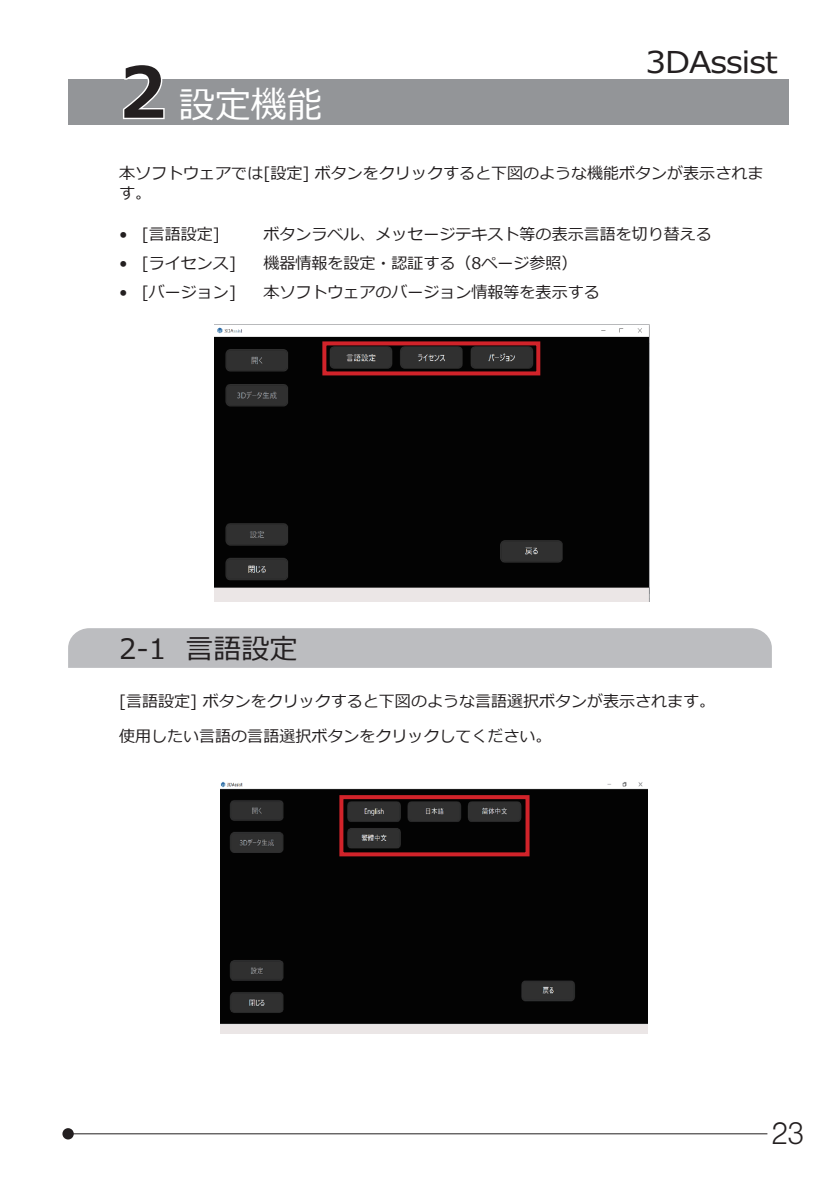
<style>
.page{position:relative;width:840px;height:1191px;background:#fff}
.page>*{position:absolute;margin:0;border:0;box-sizing:border-box;transform-origin:0 0}
.t1{font:36px "Meiryo";color:#fff}
.t2{font:30px "Meiryo";letter-spacing:-.025em;color:#231f20;scale:1.1 1}
.t3{font:30px "Olympus Leicht Normal";color:#231f20}
.t4{font:28px "Meiryo";color:#231f20}
.t5{font:16px/20px "Meiryo";color:#231f20}
.s1{font-weight:700;font-size:70px}
</style>
<div class="page">
<div style="left:62px;top:1128px;width:12px;height:11px;background:#231f20;border-radius:50%"></div>
<hr style="left:68px;top:1133px;width:699px;height:1px;background:#231f20">
<div style="left:68px;top:79px;width:720px;height:46px;background:#939598"></div>
<img style="left:214px;top:327px;width:435px;height:274px">
<div style="left:322px;top:341px;width:218px;height:34px;border:4px solid #d1232a"></div>
<div style="left:68px;top:628px;width:703px;height:40px;background:#bcbdc0"></div>
<img style="left:221px;top:781px;width:425px;height:253px">
<div style="left:339px;top:795px;width:190px;height:61px;border:4px solid #d1232a"></div>
<h1 class="t1" style="left:119px;top:80px;width:205px"><span class="s1">2</span> 設定機能</h1>
<h2 class="t2" style="left:645px;top:42px;width:121px">3DAssist</h2>
<p class="t5" style="left:119px;top:164px;width:645px">本ソフトウェアでは[設定] ボタンをクリックすると下図のような機能ボタンが表示されます。</p>
<p class="t5" style="left:119px;top:224px;width:102px">• [言語設定]</p>
<p class="t5" style="left:263px;top:224px;width:449px">ボタンラベル、メッセージテキスト等の表示言語を切り替える</p>
<p class="t5" style="left:119px;top:254px;width:118px">• [ライセンス]</p>
<p class="t5" style="left:263px;top:254px;width:315px">機器情報を設定・認証する（8ページ参照）</p>
<p class="t5" style="left:119px;top:283px;width:118px">• [バージョン]</p>
<p class="t5" style="left:263px;top:283px;width:337px">本ソフトウェアのバージョン情報等を表示する</p>
<h3 class="t4" style="left:119px;top:629px;width:180px">2-1 言語設定</h3>
<p class="t5" style="left:119px;top:685px;width:597px;line-height:34.6px">[言語設定] ボタンをクリックすると下図のような言語選択ボタンが表示されます。使用したい言語の言語選択ボタンをクリックしてください。</p>
<h2 class="t3" style="left:771px;top:1115px;width:33px">23</h2>
</div>
